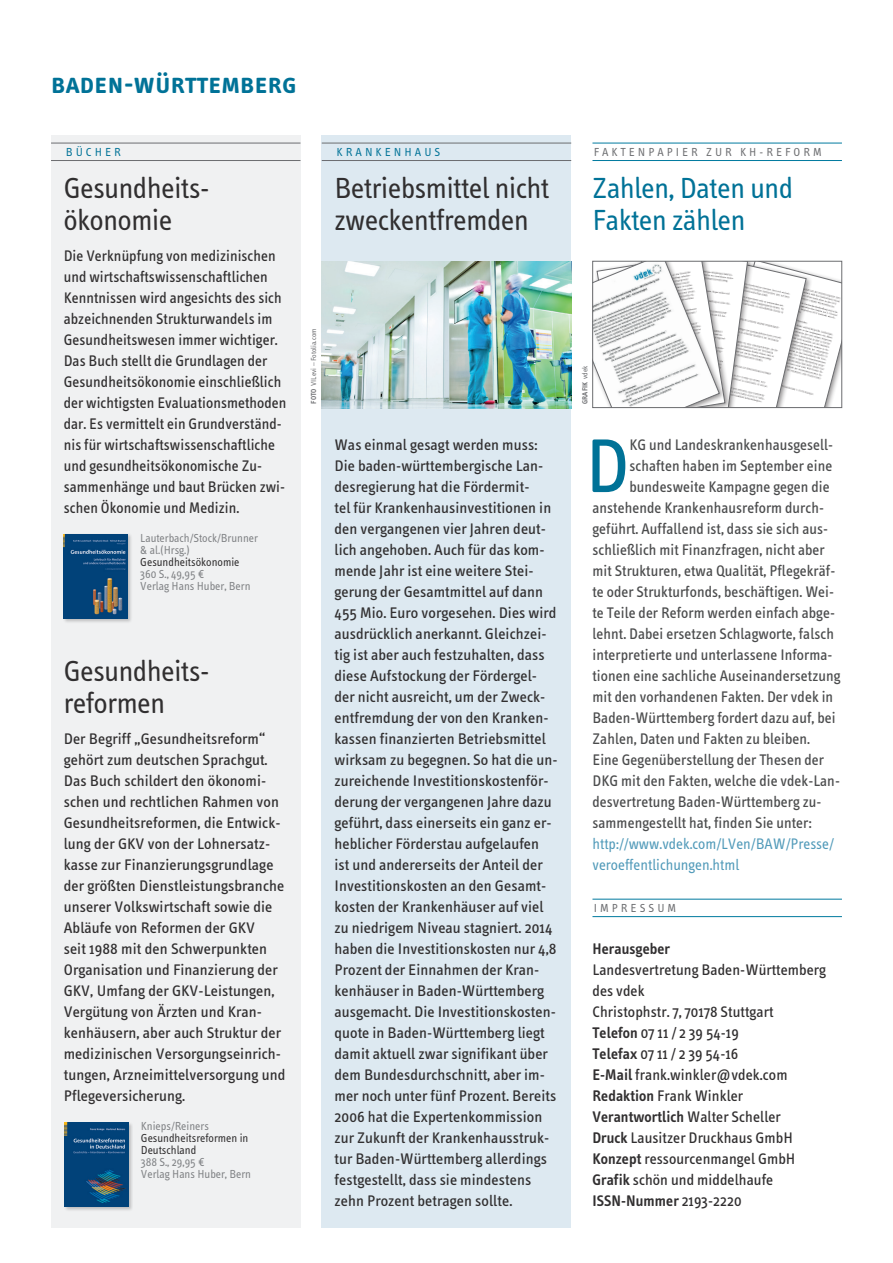
<style>
.page{position:relative;width:893px;height:1263px;background:#fff}
.page>*{position:absolute;margin:0;border:0;box-sizing:border-box;transform-origin:0 0}
.t1{font:78.15px "Info Text";color:#007297}
.t2{font:30px/31.5px "Info Text";letter-spacing:-.015em;color:#312f30}
.t3{font:30px/31.5px "Info Text";color:#007297}
.t4{font:30px "Info Text Semi Bold Caps";color:#007297}
.t5{font:15.75px/21px "Info Text";letter-spacing:.005em;color:#312f30}
.t6{font:15.75px "Info Text";letter-spacing:.005em;color:#4b4c4d}
.t7{font:15.75px/21px "Info Text";color:#519ab9}
.t8{font:600 15.75px "Info Text";letter-spacing:.005em;color:#312f30}
.t9{font:12px/12px "Info Text";color:#808285}
.t10{font:12px/12px "Info Text";color:#312f30}
.t11{font:12px "Info Text";letter-spacing:.25em;color:#6c6d70}
.t12{font:12px "Info Text";letter-spacing:.25em;color:#007297}
.t13{font:7.5px "Info Text";color:#6c6d70}
.t14{font:600 7.5px "Info Text";color:#6c6d70}
.s1{color:#312f30}
.s2{font-family:"Info OT Text"}
.s3{color:#808285}
.s4{font-family:"Info OT Text";color:#808285}
.s5{font-weight:600}
.s6{font-weight:400}
</style>
<div class="page">
<div style="left:322px;top:135px;width:249px;height:1092px;background:#dde9f1"></div>
<hr style="left:592px;top:143px;width:250px;height:1px;background:#007a9f">
<hr style="left:592px;top:160px;width:250px;height:1px;background:#007a9f">
<hr style="left:322px;top:143px;width:249px;height:1px;background:#6c6d70">
<hr style="left:322px;top:160px;width:249px;height:1px;background:#6c6d70">
<svg style="left:594px;top:263px;width:246px;height:143px"></svg>
<div style="left:592px;top:261px;width:250px;height:147px;border:1px solid #6c6d70"></div>
<div style="left:51px;top:135px;width:249px;height:1092px;background:#f0f1f2"></div>
<div style="left:63px;top:533px;width:70px;height:90px;background:#231f20;opacity:.25"></div>
<img style="left:64px;top:534px;width:64px;height:84px">
<div style="left:63px;top:1121px;width:70px;height:90px;background:#231f20;opacity:.25"></div>
<img style="left:64px;top:1122px;width:64px;height:84px">
<hr style="left:51px;top:143px;width:249px;height:1px;background:#6c6d70">
<hr style="left:51px;top:160px;width:249px;height:1px;background:#6c6d70">
<hr style="left:592px;top:899px;width:250px;height:1px;background:#007a9f">
<hr style="left:592px;top:916px;width:250px;height:1px;background:#007a9f">
<img style="left:322px;top:261px;width:249px;height:147px">
<h2 class="t4" style="left:51px;top:66px;width:248px">baden-württemberg</h2>
<p class="t12" style="left:66px;top:145px;width:57px">BÜCHER</p>
<h2 class="t2" style="left:64px;top:173px;width:144px">Gesundheits&shy;ökonomie</h2>
<p class="t5" style="left:64px;top:245px;width:224px">Die Verknüpfung von medizinischen und wirtschaftswissenschaftlichen Kenntnissen wird angesichts des sich abzeichnenden Strukturwandels im Gesundheitswesen immer wichtiger.<br>Das Buch stellt die Grundlagen der Gesundheitsökonomie einschließlich der wichtigsten Evaluationsmethoden dar. Es vermittelt ein Grundverständ&shy;nis für wirtschaftswissenschaftliche und gesundheitsökonomische Zu&shy;sammenhänge und baut Brücken zwi&shy;schen Ökonomie und Medizin.</p>
<p class="t9" style="left:140px;top:532px;width:119px">Lauterbach/Stock/Brunner &amp; al.(Hrsg.)</p>
<p class="t9" style="left:140px;top:556px;width:112px"><span class="s1">Gesundheitsökonomie<br></span>360 S., 49,95 <span class="s2">€<br></span>Verlag Hans Huber, Bern</p>
<h2 class="t2" style="left:64px;top:656px;width:144px">Gesundheits&shy;reformen</h2>
<p class="t5" style="left:64px;top:728px;width:223px">Der Begriff „Gesundheitsreform“ gehört zum deutschen Sprachgut.<br>Das Buch schildert den ökonomi&shy;schen und rechtlichen Rahmen von Gesundheitsreformen, die Entwick&shy;lung der GKV von der Lohnersatz&shy;kasse zur Finanzierungsgrundlage der größten Dienstleistungsbranche unserer Volkswirtschaft sowie die Abläufe von Reformen der GKV<br>seit 1988 mit den Schwerpunkten Organisation und Finanzierung der GKV, Umfang der GKV-Leistungen, Vergütung von Ärzten und Kran&shy;kenhäusern, aber auch Struktur der medizinischen Versorgungseinrich&shy;tungen, Arzneimittelversorgung und Pflegeversicherung.</p>
<p class="t9" style="left:141px;top:1120px;width:69px">Knieps/Reiners</p>
<p class="t10" style="left:141px;top:1132px;width:112px">Gesundheitsreformen in<br>Deutschland<br><span class="s3">388 S., 29,95</span> <span class="s4">€<br></span><span class="s3">Verlag Hans Huber, Bern</span></p>
<p class="t12" style="left:337px;top:145px;width:105px">KRANKENHAUS</p>
<h2 class="t2" style="left:334px;top:173px;width:217px">Betriebsmittel nicht zweckentfremden</h2>
<p class="t11" style="left:594px;top:145px;width:229px">FAKTENPAPIER ZUR KH-REFORM</p>
<h2 class="t3" style="left:592px;top:173px;width:203px">Zahlen, Daten und<br>Fakten zählen</h2>
<p class="t13" style="left:309px;top:404px;width:77px;rotate:-90deg"><span class="s5">FOTO</span> VILevi – Fotolia.com</p>
<p class="t14" style="left:581px;top:404px;width:39px;rotate:-90deg">GRAFIK <span class="s6">vdek</span></p>
<p class="t5" style="left:334px;top:434px;width:225px">Was einmal gesagt werden muss:<br>Die baden-württembergische Lan&shy;desregierung hat die Fördermit-<br>tel für Krankenhausinvestitionen in den vergangenen vier Jahren deut&shy;lich angehoben. Auch für das kom&shy;mende Jahr ist eine weitere Stei&shy;gerung der Gesamtmittel auf dann 455 Mio. Euro vorgesehen. Dies wird ausdrücklich anerkannt. Gleichzei&shy;tig ist aber auch festzuhalten, dass diese Aufstockung der Fördergel&shy;der nicht ausreicht, um der Zweck&shy;entfremdung der von den Kranken&shy;kassen finanzierten Betriebsmittel wirksam zu begegnen. So hat die un&shy;zureichende Investitionskostenför&shy;derung der vergangenen Jahre dazu geführt, dass einerseits ein ganz er&shy;heblicher Förderstau aufgelaufen ist und andererseits der Anteil der Investitionskosten an den Gesamt&shy;kosten der Krankenhäuser auf viel zu niedrigem Niveau stagniert. 2014 haben die Investitionskosten nur 4,8<br>Prozent der Einnahmen der Kran&shy;kenhäuser in Baden-Württemberg ausgemacht. Die Investitionskosten&shy;quote in Baden-Württemberg liegt damit aktuell zwar signifikant über dem Bundesdurchschnitt, aber im&shy;mer noch unter fünf Prozent. Bereits 2006 hat die Expertenkommission zur Zukunft der Krankenhausstruk&shy;tur Baden-Württemberg allerdings festgestellt, dass sie mindestens zehn Prozent betragen sollte.</p>
<h1 class="t1" style="left:585px;top:422px;width:45px">D</h1>
<p class="t6" style="left:629px;top:436px;width:205px">KG und Landeskrankenhausgesell-</p>
<p class="t6" style="left:629px;top:457px;width:205px">schaften haben im September eine</p>
<p class="t6" style="left:629px;top:478px;width:202px">bundesweite Kampagne gegen die</p>
<p class="t6" style="left:592px;top:499px;width:233px">anstehende Krankenhausreform durch-</p>
<p class="t6" style="left:592px;top:520px;width:237px">geführt. Auffallend ist, dass sie sich aus-</p>
<p class="t6" style="left:592px;top:541px;width:234px">schließlich mit Finanzfragen, nicht aber</p>
<p class="t6" style="left:592px;top:562px;width:244px">mit Strukturen, etwa Qualität, Pflegekräf-</p>
<p class="t6" style="left:592px;top:583px;width:243px">te oder Strukturfonds, beschäftigen. Wei-</p>
<p class="t6" style="left:592px;top:604px;width:244px">te Teile der Reform werden einfach abge-</p>
<p class="t6" style="left:592px;top:625px;width:243px">lehnt. Dabei ersetzen Schlagworte, falsch</p>
<p class="t6" style="left:592px;top:646px;width:241px">interpretierte und unterlassene Informa-</p>
<p class="t6" style="left:592px;top:667px;width:249px">tionen eine sachliche Auseinandersetzung</p>
<p class="t6" style="left:592px;top:688px;width:242px">mit den vorhandenen Fakten. Der vdek in</p>
<p class="t6" style="left:592px;top:709px;width:245px">Baden-Württemberg fordert dazu auf, bei</p>
<p class="t6" style="left:592px;top:730px;width:219px">Zahlen, Daten und Fakten zu bleiben.</p>
<p class="t6" style="left:592px;top:751px;width:233px">Eine Gegenüberstellung der Thesen der</p>
<p class="t6" style="left:592px;top:772px;width:249px">DKG mit den Fakten, welche die vdek-Lan-</p>
<p class="t6" style="left:592px;top:793px;width:230px">desvertretung Baden-Württemberg zu-</p>
<p class="t6" style="left:592px;top:814px;width:221px">sammengestellt hat, finden Sie unter:</p>
<p class="t7" style="left:592px;top:833px;width:243px">http://www.vdek.com/LVen/BAW/Presse/ veroeffentlichungen.html</p>
<p class="t11" style="left:594px;top:901px;width:84px">IMPRESSUM</p>
<p class="t8" style="left:592px;top:940px;width:79px">Herausgeber</p>
<p class="t5" style="left:592px;top:959px;width:235px">Landesvertretung Baden-Württemberg des vdek<br>Christophstr. 7, 70178 Stuttgart<br><span class="s5">Telefon</span> 07 11 / 2 39 54-19<br><span class="s5">Telefax</span> 07 11 / 2 39 54-16<br><span class="s5">E-Mail</span> frank.winkler@vdek.com<br><span class="s5">Redaktion</span> Frank Winkler<br><span class="s5">Verantwortlich</span> Walter Scheller<br><span class="s5">Druck</span> Lausitzer Druckhaus GmbH<br><span class="s5">Konzept</span> ressourcenmangel GmbH<br><span class="s5">Grafik</span> schön und middelhaufe<br><span class="s5">ISSN-Nummer</span> 2193-2220</p>
</div>
